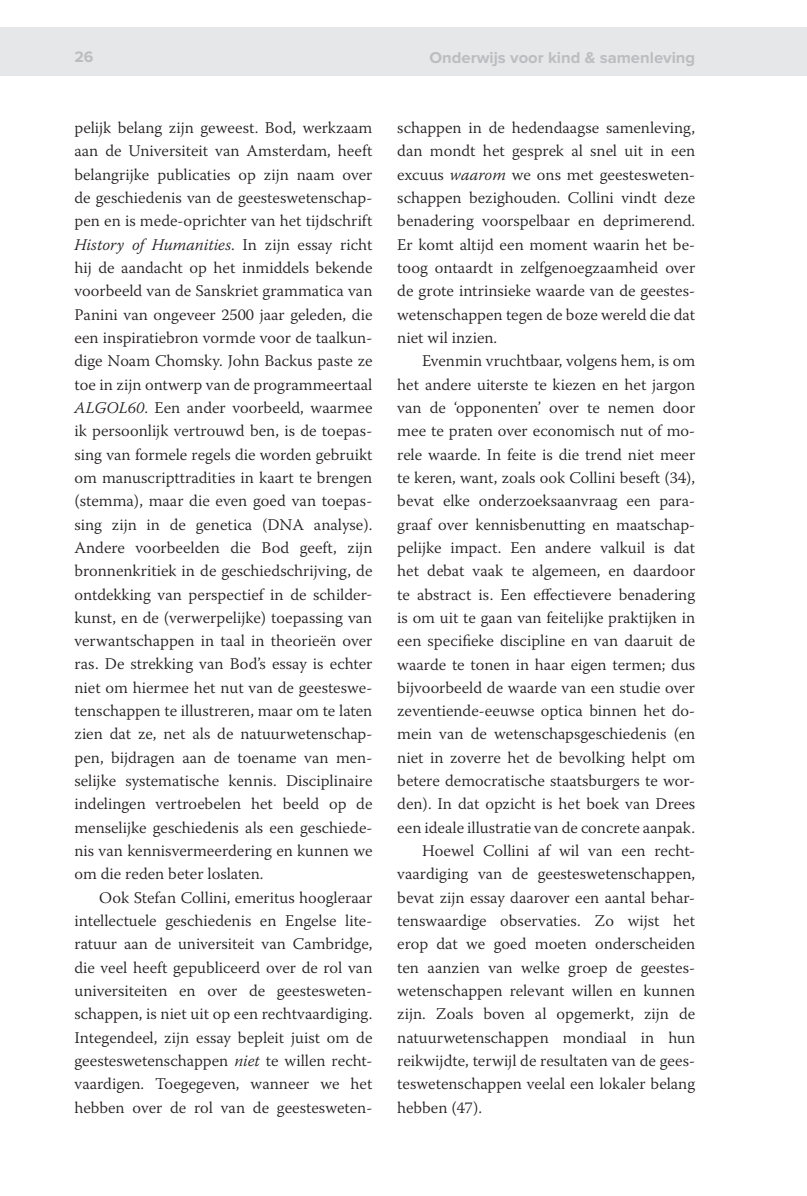
<style>
.page{position:relative;width:807px;height:1196px;background:#fff}
.page>*{position:absolute;margin:0;border:0;box-sizing:border-box;transform-origin:0 0}
.t1{font:300 16.28px/23.3px "Warnock Pro";color:#231f20;text-align:justify}
.t2{font:700 16.28px "Proxima Nova";color:#bcbdc0}
.t3{font:700 15.75px "Proxima Nova";color:#bcbdc0}
.s1{font-style:italic}
</style>
<div class="page">
<div style="left:0;top:27px;width:806px;height:49px;background:#e6e7e9"></div>
<p class="t3" style="left:74px;top:47px;width:21px">26</p>
<p class="t2" style="left:429px;top:48px;width:267px">Onderwijs voor kind &amp; samenleving</p>
<p class="t1" style="left:74px;top:116px;width:299px">pelijk belang zijn geweest. Bod, werkzaam aan de Universiteit van Amsterdam, heeft belangrijke publicaties op zijn naam over de geschiedenis van de geesteswetenschap&shy;pen en is mede-oprichter van het tijdschrift <span class="s1">History of Humanities</span>. In zijn essay richt hij de aandacht op het inmiddels bekende voorbeeld van de Sanskriet grammatica van Panini van ongeveer 2500 jaar geleden, die een inspiratiebron vormde voor de taalkun&shy;dige Noam Chomsky. John Backus paste ze toe in zijn ontwerp van de programmeertaal <span class="s1">ALGOL60</span>. Een ander voorbeeld, waarmee ik persoonlijk vertrouwd ben, is de toepas&shy;sing van formele regels die worden gebruikt om manuscripttradities in kaart te brengen (stemma), maar die even goed van toepas&shy;sing zijn in de genetica (DNA analyse).<br>Andere voorbeelden die Bod geeft, zijn bronnenkritiek in de geschiedschrijving, de ontdekking van perspectief in de schilder&shy;kunst, en de (verwerpelijke) toepassing van verwantschappen in taal in theorieën over ras. De strekking van Bod’s essay is echter niet om hiermee het nut van de geesteswe&shy;tenschappen te illustreren, maar om te laten zien dat ze, net als de natuurwetenschap&shy;pen, bijdragen aan de toename van men&shy;selijke systematische kennis. Disciplinaire indelingen vertroebelen het beeld op de menselijke geschiedenis als een geschiede&shy;nis van kennisvermeerdering en kunnen we om die reden beter loslaten.</p>
<p class="t1" style="left:74px;top:885px;width:299px;text-indent:25px">Ook Stefan Collini, emeritus hoogleraar intellectuele geschiedenis en Engelse lite&shy;ratuur aan de universiteit van Cambridge, die veel heeft gepubliceerd over de rol van universiteiten en over de geestesweten&shy;schappen, is niet uit op een rechtvaardiging.<br>Integendeel, zijn essay bepleit juist om de geesteswetenschappen <span class="s1">niet</span> te willen recht&shy;vaardigen. Toegegeven, wanneer we het hebben over de rol van de geestesweten-</p>
<p class="t1" style="left:397px;top:116px;width:299px">schappen in de hedendaagse samenleving, dan mondt het gesprek al snel uit in een excuus <span class="s1">waarom</span> we ons met geestesweten&shy;schappen bezighouden. Collini vindt deze benadering voorspelbaar en deprimerend.<br>Er komt altijd een moment waarin het be&shy;toog ontaardt in zelfgenoegzaamheid over de grote intrinsieke waarde van de geestes&shy;wetenschappen tegen de boze wereld die dat niet wil inzien.</p>
<p class="t1" style="left:422px;top:349px;width:274px">Evenmin vruchtbaar, volgens hem, is om</p>
<p class="t1" style="left:397px;top:372px;width:299px">het andere uiterste te kiezen en het jargon</p>
<p class="t1" style="left:397px;top:396px;width:299px">van de ‘opponenten’ over te nemen door</p>
<p class="t1" style="left:397px;top:419px;width:299px">mee te praten over economisch nut of mo-</p>
<p class="t1" style="left:397px;top:442px;width:299px">rele waarde. In feite is die trend niet meer</p>
<p class="t1" style="left:397px;top:465px;width:299px">te keren, want, zoals ook Collini beseft (34),</p>
<p class="t1" style="left:397px;top:489px;width:299px">bevat elke onderzoeksaanvraag een para-</p>
<p class="t1" style="left:397px;top:512px;width:299px">graaf over kennisbenutting en maatschap-</p>
<p class="t1" style="left:397px;top:535px;width:299px">pelijke impact. Een andere valkuil is dat</p>
<p class="t1" style="left:397px;top:559px;width:299px">het debat vaak te algemeen, en daardoor</p>
<p class="t1" style="left:397px;top:582px;width:299px">te abstract is. Een effectievere benadering</p>
<p class="t1" style="left:397px;top:605px;width:299px">is om uit te gaan van feitelijke praktijken in</p>
<p class="t1" style="left:397px;top:629px;width:299px">een specifieke discipline en van daaruit de</p>
<p class="t1" style="left:397px;top:652px;width:299px">waarde te tonen in haar eigen termen; dus</p>
<p class="t1" style="left:397px;top:675px;width:299px">bijvoorbeeld de waarde van een studie over</p>
<p class="t1" style="left:397px;top:699px;width:299px">zeventiende-eeuwse optica binnen het do-</p>
<p class="t1" style="left:397px;top:722px;width:299px">mein van de wetenschapsgeschiedenis (en</p>
<p class="t1" style="left:397px;top:745px;width:299px">niet in zoverre het de bevolking helpt om</p>
<p class="t1" style="left:397px;top:769px;width:299px">betere democratische staatsburgers te wor-</p>
<p class="t1" style="left:397px;top:792px;width:299px">den). In dat opzicht is het boek van Drees</p>
<p class="t1" style="left:397px;top:815px;width:299px">een ideale illustratie van de concrete aanpak.</p>
<p class="t1" style="left:422px;top:838px;width:274px">Hoewel Collini af wil van een recht-</p>
<p class="t1" style="left:397px;top:862px;width:299px">vaardiging van de geesteswetenschappen,</p>
<p class="t1" style="left:397px;top:885px;width:299px">bevat zijn essay daarover een aantal behar-</p>
<p class="t1" style="left:397px;top:908px;width:299px">tenswaardige observaties. Zo wijst het</p>
<p class="t1" style="left:397px;top:932px;width:299px">erop dat we goed moeten onderscheiden</p>
<p class="t1" style="left:397px;top:955px;width:299px">ten aanzien van welke groep de geestes-</p>
<p class="t1" style="left:397px;top:978px;width:299px">wetenschappen relevant willen en kunnen</p>
<p class="t1" style="left:397px;top:1002px;width:299px">zijn. Zoals boven al opgemerkt, zijn de</p>
<p class="t1" style="left:397px;top:1025px;width:299px">natuurwetenschappen mondiaal in hun</p>
<p class="t1" style="left:397px;top:1048px;width:299px">reikwijdte, terwijl de resultaten van de gees-</p>
<p class="t1" style="left:397px;top:1072px;width:299px">teswetenschappen veelal een lokaler belang</p>
<p class="t1" style="left:397px;top:1095px;width:86px">hebben (47).</p>
</div>
